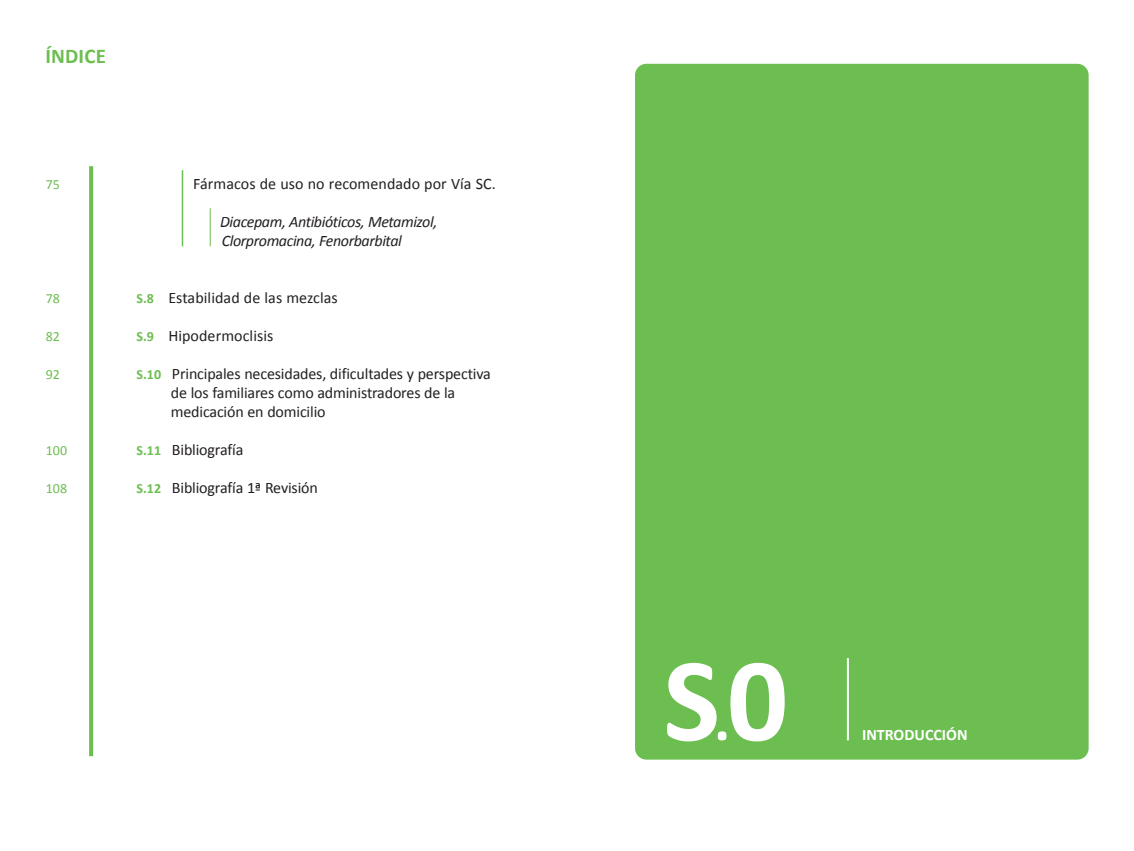
<style>
.page{position:relative;width:1134px;height:851px;background:#fff}
.page>*{position:absolute;margin:0;border:0;box-sizing:border-box;transform-origin:0 0}
.t1{font:700 120px "Calibri";color:#fff}
.t2{font:700 21px "Calibri";letter-spacing:.01em;color:#6cbe50}
.t3{font:16px/19px "Calibri";letter-spacing:-.01em;color:#231f20}
.t4{font:italic 16px/19px "Calibri";letter-spacing:-.025em;color:#231f20}
.t5{font:700 16px "Calibri";color:#fff}
.t6{font:14px "Calibri";letter-spacing:.005em;color:#6cbe50}
.s1{font-weight:700;font-size:14px;color:#6cbe50}
.s2{font-size:60px}
</style>
<div class="page">
<div style="left:635px;top:64px;width:454px;height:695px;background:#6cbe50;border-radius:11px"></div>
<hr style="left:847px;top:658px;width:2px;height:82px;background:#fff">
<svg style="left:89px;top:166px;width:4px;height:590px;background:#70c055"></svg>
<hr style="left:182px;top:170px;width:1px;height:76px;background:#6cbe50">
<hr style="left:210px;top:208px;width:1px;height:38px;background:#6cbe50">
<h2 class="t2" style="left:45px;top:47px;width:62px">ÍNDICE</h2>
<p class="t6" style="left:46px;top:179px;width:16px">75</p>
<p class="t6" style="left:46px;top:293px;width:16px">78</p>
<p class="t6" style="left:46px;top:331px;width:16px">82</p>
<p class="t6" style="left:46px;top:369px;width:16px">92</p>
<p class="t6" style="left:46px;top:445px;width:23px">100</p>
<p class="t6" style="left:46px;top:483px;width:23px">108</p>
<p class="t3" style="left:193px;top:176px;width:304px">Fármacos de uso no recomendado por Vía SC.</p>
<p class="t4" style="left:220px;top:214px;width:219px">Diacepam, Antibióticos, Metamizol,<br>Clorpromacina, Fenorbarbital</p>
<p class="t3" style="left:136px;top:290px;width:203px"><span class="s1">S.8</span> Estabilidad de las mezclas</p>
<p class="t3" style="left:136px;top:328px;width:138px"><span class="s1">S.9</span> Hipodermoclisis</p>
<p class="t3" style="left:171px;top:366px;width:321px;text-indent:-34px"><span class="s1">S.10</span> Principales necesidades, dificultades y perspectiva de los familiares como administradores de la medicación en domicilio</p>
<p class="t3" style="left:136px;top:442px;width:108px"><span class="s1">S.11</span> Bibliografía</p>
<p class="t3" style="left:136px;top:480px;width:183px"><span class="s1">S.12</span> Bibliografía 1ª Revisión</p>
<h1 class="t1" style="left:663px;top:650px;width:126px">S<span class="s2">.</span>0</h1>
<p class="t5" style="left:862px;top:728px;width:107px">INTRODUCCIÓN</p>
</div>
